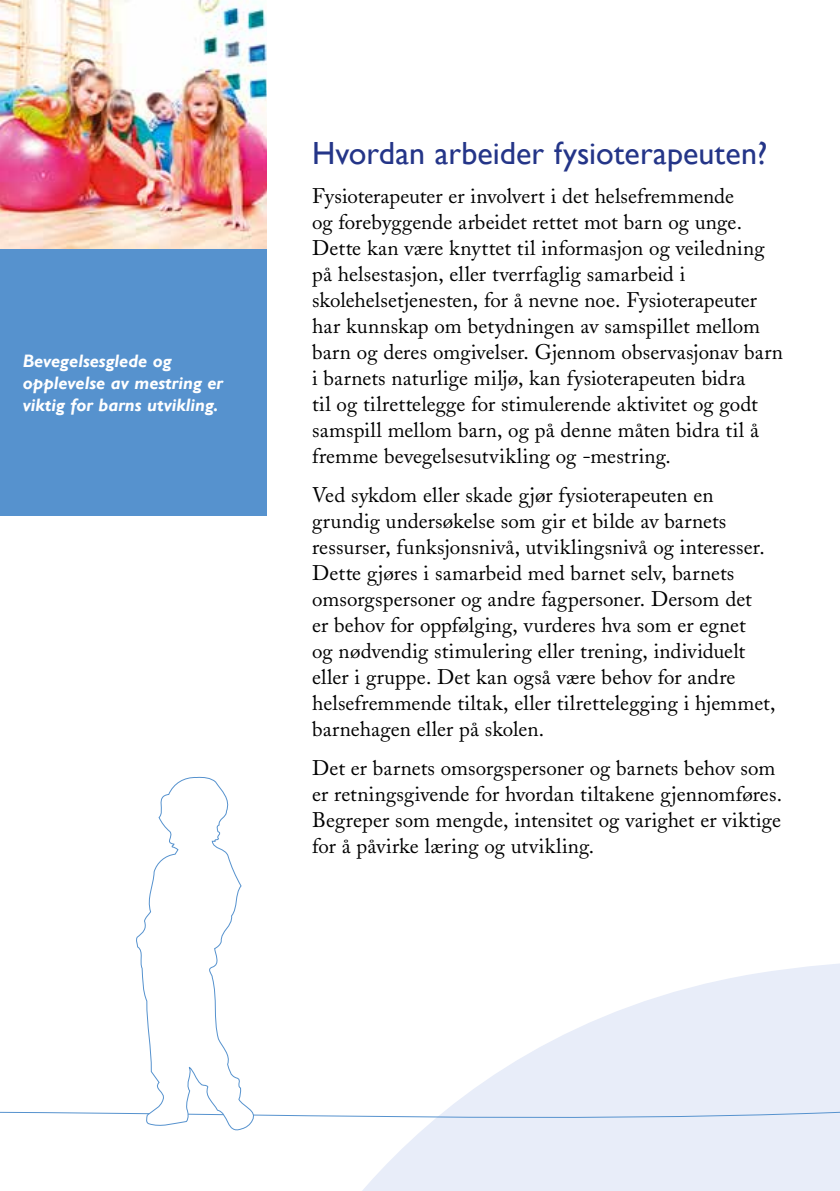
<style>
.page{position:relative;width:840px;height:1191px;background:#fff}
.page>*{position:absolute;margin:0;border:0;box-sizing:border-box;transform-origin:0 0}
.t1{font:32px "Gill Sans";color:#243588}
.t2{font:21px/26px "Adobe Caslon";letter-spacing:.005em;color:#000}
.t3{font:italic 700 18px/22px "Gill Sans";color:#fff}
</style>
<div class="page">
<svg style="left:362px;top:964px;width:477px;height:227px;fill:#e8edf9"></svg>
<svg style="left:0;top:1104px;width:839px;height:24px"></svg>
<img style="left:0;top:0;width:266px;height:249px">
<div style="left:0;top:249px;width:266px;height:267px;background:#5692ce"></div>
<svg style="left:135px;top:777px;width:122px;height:354px"></svg>
<p class="t3" style="left:23px;top:350px;width:202px">Bevegelsesglede og opplevelse av mestring er viktig for barns utvikling.</p>
<h1 class="t1" style="left:312px;top:134px;width:456px">Hvordan arbeider fysioterapeuten?</h1>
<p class="t2" style="left:312px;top:183px;width:472px">Fysioterapeuter er involvert i det helsefremmende<br>og forebyggende arbeidet rettet mot barn og unge.<br>Dette kan være knyttet til informasjon og veiledning på helsestasjon, eller tverrfaglig samarbeid i skolehelsetjenesten, for å nevne noe. Fysioterapeuter har kunnskap om betydningen av samspillet mellom barn og deres omgivelser. Gjennom observasjonav barn i barnets naturlige miljø, kan fysioterapeuten bidra<br>til og tilrettelegge for stimulerende aktivitet og godt samspill mellom barn, og på denne måten bidra til å fremme bevegelsesutvikling og -mestring.</p>
<p class="t2" style="left:312px;top:482px;width:464px">Ved sykdom eller skade gjør fysioterapeuten en grundig undersøkelse som gir et bilde av barnets ressurser, funksjonsnivå, utviklingsnivå og interesser.<br>Dette gjøres i samarbeid med barnet selv, barnets omsorgspersoner og andre fagpersoner. Dersom det<br>er behov for oppfølging, vurderes hva som er egnet<br>og nødvendig stimulering eller trening, individuelt eller i gruppe. Det kan også være behov for andre helsefremmende tiltak, eller tilrettelegging i hjemmet, barnehagen eller på skolen.</p>
<p class="t2" style="left:312px;top:755px;width:471px">Det er barnets omsorgspersoner og barnets behov som er retningsgivende for hvordan tiltakene gjennomføres.<br>Begreper som mengde, intensitet og varighet er viktige for å påvirke læring og utvikling.</p>
</div>
